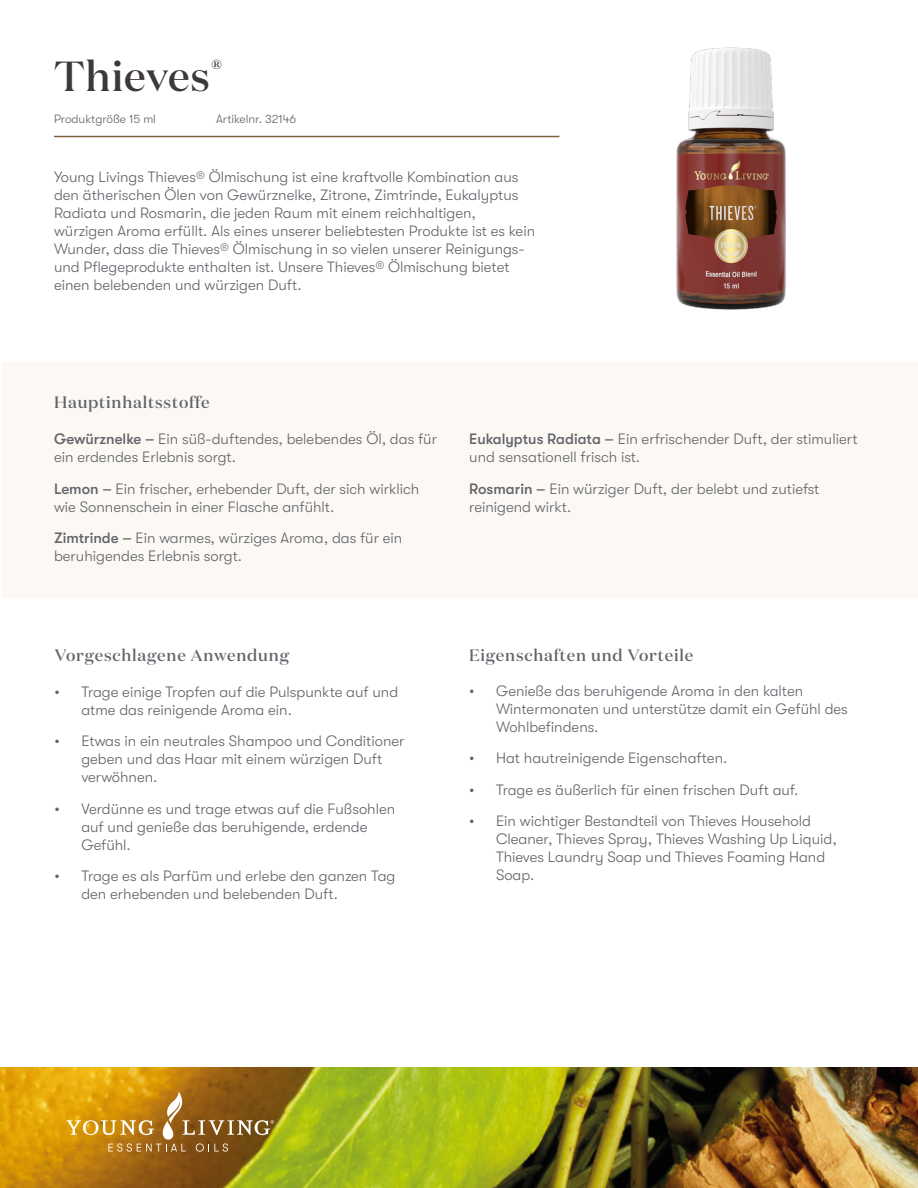
<style>
.page{position:relative;width:918px;height:1188px;background:#fff}
.page>*{position:absolute;margin:0;border:0;box-sizing:border-box;transform-origin:0 0}
.t1{font:500 42px "Domaine Display";letter-spacing:.02em;color:#3d3936}
.t2{font:500 16.5px "Domaine Display";letter-spacing:.05em;color:#61646a}
.t3{font:300 15px/18px "GT Walsheim Pro";color:#61646a}
.t4{font:300 12px "GT Walsheim Pro";color:#61646a}
.s1{font-weight:500}
</style>
<div class="page">
<img style="left:0;top:1067px;width:918px;height:121px">
<div style="left:2px;top:362px;width:916px;height:235px;background:#fcf8f4"></div>
<svg style="left:66px;top:1092px;width:208px;height:60px"></svg>
<hr style="left:54px;top:136px;width:505px;height:1px;background:#80623b">
<img style="left:677px;top:48px;width:109px;height:261px">
<h1 class="t1" style="left:54px;top:49px;width:170px">Thieves<sup>®</sup></h1>
<p class="t4" style="left:54px;top:112px;width:104px">Produktgröße 15 ml</p>
<p class="t4" style="left:216px;top:112px;width:82px">Artikelnr. 32146</p>
<p class="t3" style="left:54px;top:168px;width:483px">Young Livings Thieves® Ölmischung ist eine kraftvolle Kombination aus den ätherischen Ölen von Gewürznelke, Zitrone, Zimtrinde, Eukalyptus Radiata und Rosmarin, die jeden Raum mit einem reichhaltigen, würzigen Aroma erfüllt. Als eines unserer beliebtesten Produkte ist es kein Wunder, dass die Thieves® Ölmischung in so vielen unserer Reinigungs&shy;und Pflegeprodukte enthalten ist. Unsere Thieves® Ölmischung bietet einen belebenden und würzigen Duft.</p>
<p class="t2" style="left:54px;top:392px;width:157px">Hauptinhaltsstoffe</p>
<p class="t3" style="left:54px;top:430px;width:385px"><span class="s1">Gewürznelke –</span> Ein süß-duftendes, belebendes Öl, das für ein erdendes Erlebnis sorgt.</p>
<p class="t3" style="left:54px;top:480px;width:367px"><span class="s1">Lemon –</span> Ein frischer, erhebender Duft, der sich wirklich wie Sonnenschein in einer Flasche anfühlt.</p>
<p class="t3" style="left:54px;top:529px;width:350px"><span class="s1">Zimtrinde –</span> Ein warmes, würziges Aroma, das für ein beruhigendes Erlebnis sorgt.</p>
<p class="t3" style="left:469px;top:430px;width:390px"><span class="s1">Eukalyptus Radiata –</span> Ein erfrischender Duft, der stimuliert und sensationell frisch ist.</p>
<p class="t3" style="left:469px;top:480px;width:352px"><span class="s1">Rosmarin –</span> Ein würziger Duft, der belebt und zutiefst reinigend wirkt.</p>
<p class="t2" style="left:55px;top:645px;width:236px">Vorgeschlagene Anwendung</p>
<p class="t3" style="left:81px;top:683px;width:318px;text-indent:-27px">• Trage einige Tropfen auf die Pulspunkte auf und atme das reinigende Aroma ein.</p>
<p class="t3" style="left:81px;top:732px;width:325px;text-indent:-27px">• Etwas in ein neutrales Shampoo und Conditioner geben und das Haar mit einem würzigen Duft verwöhnen.</p>
<p class="t3" style="left:81px;top:800px;width:315px;text-indent:-27px">• Verdünne es und trage etwas auf die Fußsohlen auf und genieße das beruhigende, erdende<br>Gefühl.</p>
<p class="t3" style="left:81px;top:867px;width:316px;text-indent:-27px">• Trage es als Parfüm und erlebe den ganzen Tag den erhebenden und belebenden Duft.</p>
<p class="t2" style="left:469px;top:645px;width:226px">Eigenschaften und Vorteile</p>
<p class="t3" style="left:496px;top:682px;width:353px;text-indent:-27px">• Genieße das beruhigende Aroma in den kalten<br>Wintermonaten und unterstütze damit ein Gefühl des<br>Wohlbefindens.</p>
<p class="t3" style="left:469px;top:749px;width:260px">• Hat hautreinigende Eigenschaften.</p>
<p class="t3" style="left:469px;top:781px;width:331px">• Trage es äußerlich für einen frischen Duft auf.</p>
<p class="t3" style="left:496px;top:812px;width:342px;text-indent:-27px">• Ein wichtiger Bestandteil von Thieves Household Cleaner, Thieves Spray, Thieves Washing Up Liquid, Thieves Laundry Soap und Thieves Foaming Hand Soap.</p>
</div>
